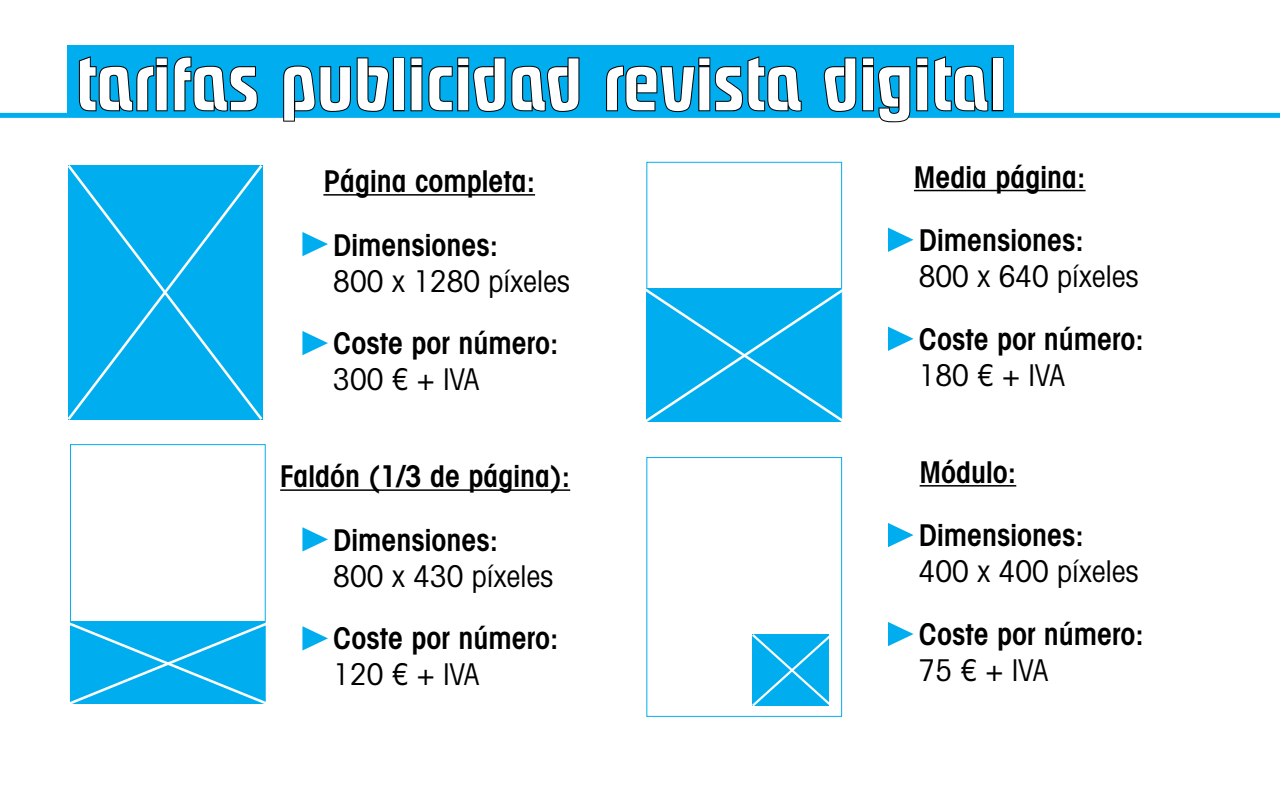
<style>
.page{position:relative;width:1280px;height:800px;background:#fff}
.page>*{position:absolute;margin:0;border:0;box-sizing:border-box;transform-origin:0 0}
.t1{font:500 72px "Phrastic";color:#fff}
.t2{font:600 condensed 30px/63.7px "Avant Garde";color:#000}
.t3{font:condensed 30px "Avant Garde";color:#000}
</style>
<div class="page">
<div style="left:646px;top:162px;width:196px;height:260px;background:#fff;border:1px solid #00aeef"></div>
<div style="left:0;top:113px;width:1280px;height:5px;background:#00aeef"></div>
<div style="left:68px;top:45px;width:946px;height:71px;background:#00aeef"></div>
<svg style="left:78px;top:56px;width:180px;height:56px"></svg>
<svg style="left:282px;top:57px;width:108px;height:65px"></svg>
<div style="left:393px;top:57px;width:12px;height:54px;border:2px solid #000"></div>
<svg style="left:410px;top:57px;width:170px;height:55px"></svg>
<svg style="left:606px;top:56px;width:196px;height:57px"></svg>
<svg style="left:823px;top:56px;width:167px;height:67px"></svg>
<div style="left:992px;top:57px;width:11px;height:54px;border:2px solid #000"></div>
<div style="left:68px;top:165px;width:195px;height:255px;background:#00aeef"></div>
<hr style="left:914px;top:190px;width:172px;height:1px;background:#000">
<svg style="left:646px;top:286px;width:197px;height:136px"></svg>
<svg style="left:888px;top:228px;width:26px;height:24px"></svg>
<svg style="left:888px;top:327px;width:26px;height:24px"></svg>
<hr style="left:323px;top:194px;width:212px;height:2px;background:#000">
<svg style="left:302px;top:232px;width:26px;height:24px"></svg>
<svg style="left:302px;top:331px;width:26px;height:24px"></svg>
<div style="left:646px;top:457px;width:196px;height:260px;background:#fff;border:1px solid #00aeef"></div>
<hr style="left:920px;top:485px;width:96px;height:2px;background:#000">
<svg style="left:752px;top:634px;width:77px;height:72px"></svg>
<svg style="left:888px;top:523px;width:26px;height:24px"></svg>
<svg style="left:888px;top:622px;width:26px;height:24px"></svg>
<hr style="left:280px;top:489px;width:290px;height:2px;background:#000">
<svg style="left:302px;top:527px;width:26px;height:25px"></svg>
<svg style="left:302px;top:626px;width:26px;height:25px"></svg>
<div style="left:70px;top:444px;width:196px;height:260px;background:#fff;border:1px solid #00aeef"></div>
<svg style="left:69px;top:620px;width:197px;height:84px"></svg>
<h1 class="t1" style="left:76px;top:46px;width:932px">tarifas publicidad revista digital</h1>
<p class="t2" style="left:333px;top:149px;width:203px;text-indent:-10px">Página completa:<br>Dimensiones:</p>
<p class="t3" style="left:333px;top:262px;width:238px">800 x 1280 píxeles</p>
<p class="t2" style="left:333px;top:311px;width:227px">Coste por número:</p>
<p class="t3" style="left:333px;top:361px;width:147px">300 € + IVA</p>
<p class="t2" style="left:333px;top:444px;width:238px;text-indent:-53px">Faldón (1/3 de página):<br>Dimensiones:</p>
<p class="t3" style="left:333px;top:557px;width:222px">800 x 430 píxeles</p>
<p class="t2" style="left:333px;top:606px;width:227px">Coste por número:</p>
<p class="t3" style="left:333px;top:656px;width:147px">120 € + IVA</p>
<p class="t2" style="left:914px;top:145px;width:173px">Media página:<br>Dimensiones:</p>
<p class="t3" style="left:919px;top:258px;width:222px">800 x 640 píxeles</p>
<p class="t2" style="left:919px;top:307px;width:227px">Coste por número:</p>
<p class="t3" style="left:919px;top:357px;width:147px">180 € + IVA</p>
<p class="t2" style="left:919px;top:440px;width:166px">Módulo:<br>Dimensiones:</p>
<p class="t3" style="left:919px;top:553px;width:222px">400 x 400 píxeles</p>
<p class="t2" style="left:919px;top:602px;width:227px">Coste por número:</p>
<p class="t3" style="left:919px;top:652px;width:131px">75 € + IVA</p>
</div>
